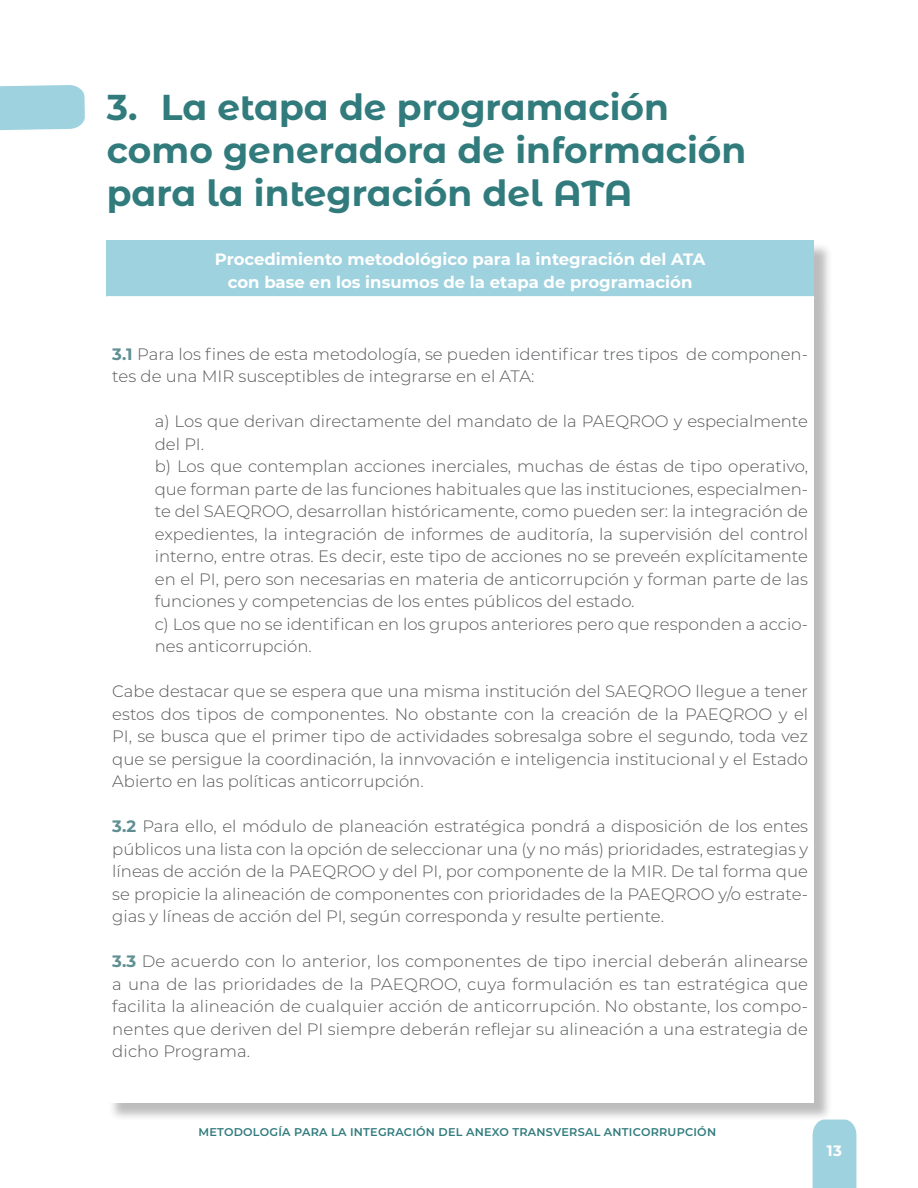
<style>
.page{position:relative;width:918px;height:1188px;background:#fff}
.page>*{position:absolute;margin:0;border:0;box-sizing:border-box;transform-origin:0 0}
.t1{font:700 36px/43.2px "Montserrat Alternates";color:#317b7d}
.t2{font:300 16.5px/22.5px "Montserrat";color:#57585a;text-align:justify}
.t3{font:700 16.5px "Montserrat";color:#fff}
.t4{font:700 15px "Montserrat";color:#fff}
.t5{font:600 11.25px "Montserrat";letter-spacing:.02em;color:#317b7d}
.s1{font-weight:700;color:#608f92}
</style>
<div class="page">
<div style="left:813px;top:1120px;width:43px;height:68px;background:#9ed2df"></div>
<svg style="left:0;top:85px;width:85px;height:45px;background:#a2d4e0"></svg>
<div style="left:109px;top:242px;width:724px;height:880px;background:#231f20;opacity:.3"></div>
<div style="left:106px;top:240px;width:708px;height:58px;background:#9ed2df"></div>
<div style="left:106px;top:298px;width:708px;height:805px;background:#fff"></div>
<hr style="left:106px;top:296px;width:708px;height:3px;background:#fff">
<p class="t1" style="left:107px;top:84px;width:564px">3. La etapa de programación</p>
<p class="t1" style="left:107px;top:127px;width:641px">como generadora de información para la integración del ATA</p>
<p class="t3" style="left:215px;top:248px;width:492px">Procedimiento metodológico para la integración del ATA</p>
<p class="t3" style="left:228px;top:270px;width:466px">con base en los insumos de la etapa de programación</p>
<p class="t2" style="left:112px;top:342px;width:697px"><span class="s1">3.1</span> Para los fines de esta metodología, se pueden identificar tres tipos de componen&shy;tes de una MIR susceptibles de integrarse en el ATA:</p>
<p class="t2" style="left:155px;top:409px;width:655px">a) Los que derivan directamente del mandato de la PAEQROO y especialmente del PI.</p>
<p class="t2" style="left:155px;top:454px;width:655px">b) Los que contemplan acciones inerciales, muchas de éstas de tipo operativo, que forman parte de las funciones habituales que las instituciones, especialmen&shy;te del SAEQROO, desarrollan históricamente, como pueden ser: la integración de expedientes, la integración de informes de auditoría, la supervisión del control interno, entre otras. Es decir, este tipo de acciones no se preveén explícitamente en el PI, pero son necesarias en materia de anticorrupción y forman parte de las funciones y competencias de los entes públicos del estado.</p>
<p class="t2" style="left:155px;top:612px;width:655px">c) Los que no se identifican en los grupos anteriores pero que responden a accio&shy;nes anticorrupción.</p>
<p class="t2" style="left:112px;top:679px;width:697px">Cabe destacar que se espera que una misma institución del SAEQROO llegue a tener estos dos tipos de componentes. No obstante con la creación de la PAEQROO y el PI, se busca que el primer tipo de actividades sobresalga sobre el segundo, toda vez que se persigue la coordinación, la innvovación e inteligencia institucional y el Estado Abierto en las políticas anticorrupción.</p>
<p class="t2" style="left:112px;top:814px;width:697px"><span class="s1">3.2</span> Para ello, el módulo de planeación estratégica pondrá a disposición de los entes públicos una lista con la opción de seleccionar una (y no más) prioridades, estrategias y líneas de acción de la PAEQROO y del PI, por componente de la MIR. De tal forma que se propicie la alineación de componentes con prioridades de la PAEQROO y/o estrate&shy;gias y líneas de acción del PI, según corresponda y resulte pertiente.</p>
<p class="t2" style="left:112px;top:949px;width:697px"><span class="s1">3.3</span> De acuerdo con lo anterior, los componentes de tipo inercial deberán alinearse a una de las prioridades de la PAEQROO, cuya formulación es tan estratégica que facilita la alineación de cualquier acción de anticorrupción. No obstante, los compo&shy;nentes que deriven del PI siempre deberán reflejar su alineación a una estrategia de dicho Programa.</p>
<p class="t5" style="left:198px;top:1124px;width:519px">METODOLOGÍA PARA LA INTEGRACIÓN DEL ANEXO TRANSVERSAL ANTICORRUPCIÓN</p>
<p class="t4" style="left:827px;top:1139px;width:17px">13</p>
</div>
